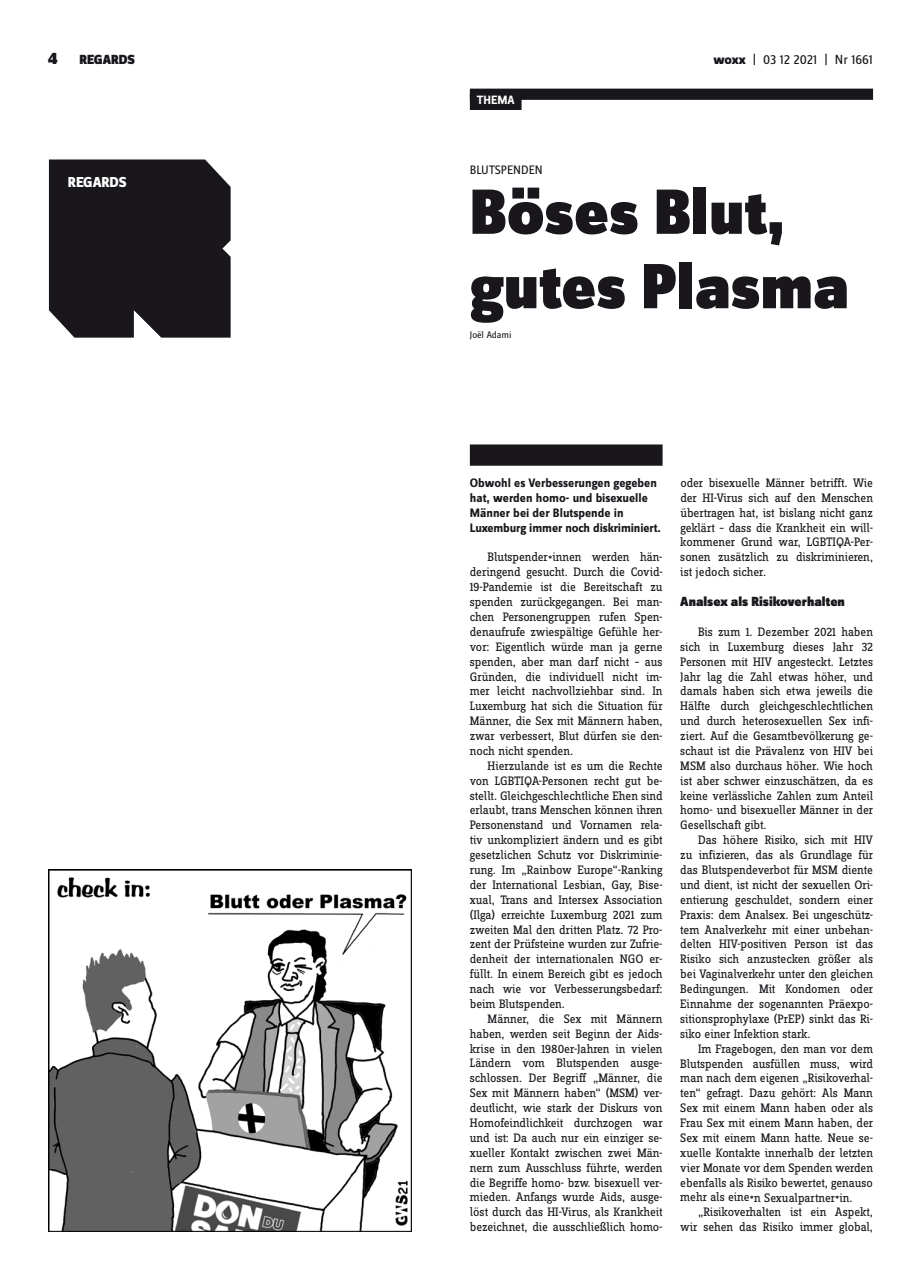
<style>
.page{position:relative;width:922px;height:1276px;background:#fff}
.page>*{position:absolute;margin:0;border:0;box-sizing:border-box;transform-origin:0 0}
.t1{font:900 66.25px/74.4px "Zine Sans Dis";color:#1a171c}
.t2{font:800 15px "Zine Sans Dis";letter-spacing:-.01em;color:#fff}
.t3{font:900 13.75px "Zine Sans Dis";color:#1a171c}
.t4{font:13.75px "Zine Sans Dis";letter-spacing:-.01em;color:#1a171c}
.t5{font:12.75px/14.9px "Zine Slab Dis";letter-spacing:-.01em;color:#1a171c;text-align:justify}
.t6{font:700 12.75px/14.9px "Zine Sans Dis";color:#1a171c}
.t7{font:12.75px "Zine Sans Dis";color:#1a171c}
.t8{font:700 12.5px "Zine Sans Dis";color:#fff}
.t9{font:10px "Zine Sans Dis";color:#1a171c}
.s1{font-size:17.5px}
.s2{font-weight:800}
</style>
<div class="page">
<div style="left:469px;top:89px;width:403px;height:11px;background:#1a171c"></div>
<div style="left:469px;top:444px;width:193px;height:22px;background:#1a171c"></div>
<div style="left:49px;top:159px;width:181px;height:179px;background:#1a171c"></div>
<div style="left:469px;top:94px;width:52px;height:16px;background:#1a171c"></div>
<img style="left:49px;top:869px;width:362px;height:362px">
<p class="t3" style="left:48px;top:52px;width:88px"><span class="s1">4</span> REGARDS</p>
<p class="t4" style="left:713px;top:53px;width:161px"><span class="s2">woxx</span> | 03 12 2021 | NR 1661</p>
<p class="t2" style="left:68px;top:174px;width:60px">REGARDS</p>
<p class="t8" style="left:477px;top:93px;width:39px">THEMA</p>
<p class="t7" style="left:469px;top:164px;width:72px">BLUTSPEN DEN</p>
<p class="t1" style="left:469px;top:179px;width:381px">Böses Blut, gutes Plasma</p>
<p class="t9" style="left:469px;top:330px;width:43px">JOËL ADAMI</p>
<p class="t6" style="left:469px;top:476px;width:192px">Obwohl es Verbesserungen gegeben hat, werden homo- und bisexuelle Männer bei der Blutspende in Luxemburg immer noch diskriminiert.</p>
<p class="t5" style="left:487px;top:550px;width:176px">Blutspender<sub>*</sub>innen werden hän-</p>
<p class="t5" style="left:469px;top:565px;width:194px">deringend gesucht. Durch die Covid-</p>
<p class="t5" style="left:469px;top:580px;width:194px">19-Pandemie ist die Bereitschaft zu</p>
<p class="t5" style="left:469px;top:595px;width:194px">spenden zurückgegangen. Bei man-</p>
<p class="t5" style="left:469px;top:610px;width:194px">chen Personengruppen rufen Spen-</p>
<p class="t5" style="left:469px;top:625px;width:194px">denaufrufe zwiespältige Gefühle her-</p>
<p class="t5" style="left:469px;top:639px;width:194px">vor: Eigentlich würde man ja gerne</p>
<p class="t5" style="left:469px;top:654px;width:194px">spenden, aber man darf nicht – aus</p>
<p class="t5" style="left:469px;top:669px;width:194px">Gründen, die individuell nicht im-</p>
<p class="t5" style="left:469px;top:684px;width:194px">mer leicht nachvollziehbar sind. In</p>
<p class="t5" style="left:469px;top:699px;width:194px">Luxemburg hat sich die Situation für</p>
<p class="t5" style="left:469px;top:714px;width:194px">Männer, die Sex mit Männern haben,</p>
<p class="t5" style="left:469px;top:729px;width:194px">zwar verbessert, Blut dürfen sie den-</p>
<p class="t5" style="left:469px;top:744px;width:105px">noch nicht spenden.</p>
<p class="t5" style="left:487px;top:758px;width:176px">Hierzulande ist es um die Rechte</p>
<p class="t5" style="left:469px;top:773px;width:194px">von LGBTIQA-Personen recht gut be-</p>
<p class="t5" style="left:469px;top:788px;width:194px">stellt. Gleichgeschlechtliche Ehen sind</p>
<p class="t5" style="left:469px;top:803px;width:194px">erlaubt, trans Menschen können ihren</p>
<p class="t5" style="left:469px;top:818px;width:194px">Personenstand und Vornamen rela-</p>
<p class="t5" style="left:469px;top:833px;width:194px">tiv unkompliziert ändern und es gibt</p>
<p class="t5" style="left:469px;top:848px;width:194px">gesetzlichen Schutz vor Diskriminie-</p>
<p class="t5" style="left:469px;top:863px;width:194px">rung. Im „Rainbow Europe“-Ranking</p>
<p class="t5" style="left:469px;top:878px;width:194px">der International Lesbian, Gay, Bise-</p>
<p class="t5" style="left:469px;top:892px;width:194px">xual, Trans and Intersex Association</p>
<p class="t5" style="left:469px;top:907px;width:194px">(Ilga) erreichte Luxemburg 2021 zum</p>
<p class="t5" style="left:469px;top:922px;width:194px">zweiten Mal den dritten Platz. 72 Pro-</p>
<p class="t5" style="left:469px;top:937px;width:194px">zent der Prüfsteine wurden zur Zufrie-</p>
<p class="t5" style="left:469px;top:952px;width:194px">denheit der internationalen NGO er-</p>
<p class="t5" style="left:469px;top:967px;width:194px">füllt. In einem Bereich gibt es jedoch</p>
<p class="t5" style="left:469px;top:982px;width:194px">nach wie vor Verbesserungsbedarf:</p>
<p class="t5" style="left:469px;top:997px;width:96px">beim Blutspenden.</p>
<p class="t5" style="left:487px;top:1011px;width:176px">Männer, die Sex mit Männern</p>
<p class="t5" style="left:469px;top:1026px;width:194px">haben, werden seit Beginn der Aids-</p>
<p class="t5" style="left:469px;top:1041px;width:194px">krise in den 1980er-Jahren in vielen</p>
<p class="t5" style="left:469px;top:1056px;width:194px">Ländern vom Blutspenden ausge-</p>
<p class="t5" style="left:469px;top:1071px;width:194px">schlossen. Der Begriff „Männer, die</p>
<p class="t5" style="left:469px;top:1086px;width:194px">Sex mit Männern haben“ (MSM) ver-</p>
<p class="t5" style="left:469px;top:1101px;width:194px">deutlicht, wie stark der Diskurs von</p>
<p class="t5" style="left:469px;top:1116px;width:194px">Homofeindlichkeit durchzogen war</p>
<p class="t5" style="left:469px;top:1130px;width:194px">und ist: Da auch nur ein einziger se-</p>
<p class="t5" style="left:469px;top:1145px;width:194px">xueller Kontakt zwischen zwei Män-</p>
<p class="t5" style="left:469px;top:1160px;width:194px">nern zum Ausschluss führte, werden</p>
<p class="t5" style="left:469px;top:1175px;width:194px">die Begriffe homo- bzw. bisexuell ver-</p>
<p class="t5" style="left:469px;top:1190px;width:194px">mieden. Anfangs wurde Aids, ausge-</p>
<p class="t5" style="left:469px;top:1205px;width:194px">löst durch das HI-Virus, als Krankheit</p>
<p class="t5" style="left:469px;top:1220px;width:194px">bezeichnet, die ausschließlich homo-</p>
<p class="t5" style="left:680px;top:476px;width:194px">oder bisexuelle Männer betrifft. Wie der HI-Virus sich auf den Menschen übertragen hat, ist bislang nicht ganz geklärt – dass die Krankheit ein will&shy;kommener Grund war, LGBTIQA-Per&shy;sonen zusätzlich zu diskriminieren, ist jedoch sicher.</p>
<p class="t3" style="left:680px;top:594px;width:166px">Analsex als Risikoverhalten</p>
<p class="t5" style="left:698px;top:625px;width:176px">Bis zum 1. Dezember 2021 haben</p>
<p class="t5" style="left:680px;top:639px;width:194px">sich in Luxemburg dieses Jahr 32</p>
<p class="t5" style="left:680px;top:654px;width:194px">Personen mit HIV angesteckt. Letztes</p>
<p class="t5" style="left:680px;top:669px;width:194px">Jahr lag die Zahl etwas höher, und</p>
<p class="t5" style="left:680px;top:684px;width:194px">damals haben sich etwa jeweils die</p>
<p class="t5" style="left:680px;top:699px;width:194px">Hälfte durch gleichgeschlechtlichen</p>
<p class="t5" style="left:680px;top:714px;width:194px">und durch heterosexuellen Sex infi-</p>
<p class="t5" style="left:680px;top:729px;width:194px">ziert. Auf die Gesamtbevölkerung ge-</p>
<p class="t5" style="left:680px;top:744px;width:194px">schaut ist die Prävalenz von HIV bei</p>
<p class="t5" style="left:680px;top:759px;width:194px">MSM also durchaus höher. Wie hoch</p>
<p class="t5" style="left:680px;top:773px;width:194px">ist aber schwer einzuschätzen, da es</p>
<p class="t5" style="left:680px;top:788px;width:194px">keine verlässliche Zahlen zum Anteil</p>
<p class="t5" style="left:680px;top:803px;width:194px">homo- und bisexueller Männer in der</p>
<p class="t5" style="left:680px;top:818px;width:88px">Gesellschaft gibt.</p>
<p class="t5" style="left:698px;top:833px;width:177px">Das höhere Risiko, sich mit HIV</p>
<p class="t5" style="left:680px;top:848px;width:194px">zu infizieren, das als Grundlage für</p>
<p class="t5" style="left:680px;top:863px;width:194px">das Blutspendeverbot für MSM diente</p>
<p class="t5" style="left:680px;top:878px;width:194px">und dient, ist nicht der sexuellen Ori-</p>
<p class="t5" style="left:680px;top:892px;width:194px">entierung geschuldet, sondern einer</p>
<p class="t5" style="left:680px;top:907px;width:194px">Praxis: dem Analsex. Bei ungeschütz-</p>
<p class="t5" style="left:680px;top:922px;width:194px">tem Analverkehr mit einer unbehan-</p>
<p class="t5" style="left:680px;top:937px;width:194px">delten HIV-positiven Person ist das</p>
<p class="t5" style="left:680px;top:952px;width:194px">Risiko sich anzustecken größer als</p>
<p class="t5" style="left:680px;top:967px;width:194px">bei Vaginalverkehr unter den gleichen</p>
<p class="t5" style="left:680px;top:982px;width:194px">Bedingungen. Mit Kondomen oder</p>
<p class="t5" style="left:680px;top:997px;width:194px">Einnahme der sogenannten Präexpo-</p>
<p class="t5" style="left:680px;top:1011px;width:194px">sitionsprophylaxe (PrEP) sinkt das Ri-</p>
<p class="t5" style="left:680px;top:1026px;width:132px">siko einer Infektion stark.</p>
<p class="t5" style="left:698px;top:1041px;width:176px">Im Fragebogen, den man vor dem</p>
<p class="t5" style="left:680px;top:1056px;width:194px">Blutspenden ausfüllen muss, wird</p>
<p class="t5" style="left:680px;top:1071px;width:194px">man nach dem eigenen „Risikoverhal-</p>
<p class="t5" style="left:680px;top:1086px;width:194px">ten“ gefragt. Dazu gehört: Als Mann</p>
<p class="t5" style="left:680px;top:1101px;width:194px">Sex mit einem Mann haben oder als</p>
<p class="t5" style="left:680px;top:1116px;width:194px">Frau Sex mit einem Mann haben, der</p>
<p class="t5" style="left:680px;top:1130px;width:194px">Sex mit einem Mann hatte. Neue se-</p>
<p class="t5" style="left:680px;top:1145px;width:194px">xuelle Kontakte innerhalb der letzten</p>
<p class="t5" style="left:680px;top:1160px;width:194px">vier Monate vor dem Spenden werden</p>
<p class="t5" style="left:680px;top:1175px;width:194px">ebenfalls als Risiko bewertet, genauso</p>
<p class="t5" style="left:680px;top:1190px;width:174px">mehr als eine<sub>*</sub>n Sexualpartner<sub>*</sub>in.</p>
<p class="t5" style="left:698px;top:1205px;width:176px">„Risikoverhalten ist ein Aspekt,</p>
<p class="t5" style="left:680px;top:1220px;width:194px">wir sehen das Risiko immer global,</p>
</div>
